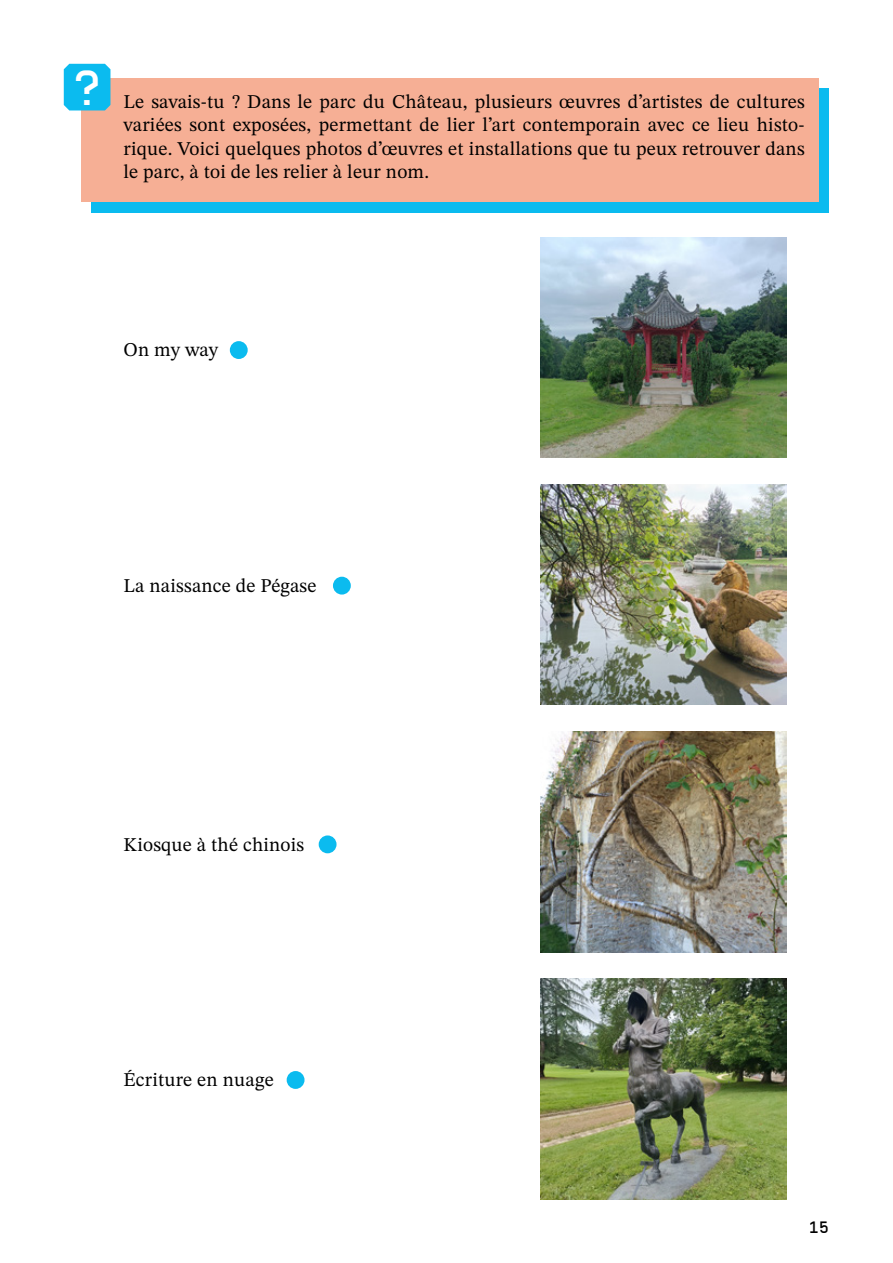
<style>
.page{position:relative;width:893px;height:1263px;background:#fff}
.page>*{position:absolute;margin:0;border:0;box-sizing:border-box;transform-origin:0 0}
.t1{font:49.5px "PP Supply Mono";color:#fff}
.t2{font:19.5px/23.4px "STIX Two Text";letter-spacing:.01em;color:#000;text-align:justify}
.t3{font:16.5px "PP Supply Mono";color:#000}
</style>
<div class="page">
<div style="left:230px;top:341px;width:18px;height:18px;background:#0bbbef;border-radius:50%"></div>
<div style="left:333px;top:577px;width:18px;height:17px;background:#0bbbef;border-radius:50%"></div>
<div style="left:319px;top:835px;width:18px;height:18px;background:#0bbbef;border-radius:50%"></div>
<div style="left:287px;top:1071px;width:17px;height:18px;background:#0bbbef;border-radius:50%"></div>
<div style="left:91px;top:88px;width:738px;height:124px;background:#0bbbef"></div>
<div style="left:81px;top:78px;width:738px;height:123px;background:#f6af95"></div>
<div style="left:64px;top:64px;width:46px;height:46px;background:#0bbbef"></div>
<img style="left:541px;top:978px;width:245px;height:221px">
<img style="left:541px;top:484px;width:245px;height:221px">
<img style="left:541px;top:237px;width:245px;height:221px">
<img style="left:541px;top:731px;width:245px;height:221px">
<h1 class="t1" style="left:72px;top:53px;width:31px">?</h1>
<p class="t2" style="left:124px;top:90px;width:683px">Le savais-tu ? Dans le parc du Château, plusieurs œuvres d’artistes de cultures variées sont exposées, permettant de lier l’art contemporain avec ce lieu histo&shy;rique. Voici quelques photos d’œuvres et installations que tu peux retrouver dans le parc, à toi de les relier à leur nom.</p>
<p class="t2" style="left:124px;top:338px;width:96px">On my way</p>
<p class="t2" style="left:124px;top:574px;width:194px">La naissance de Pégase</p>
<p class="t2" style="left:124px;top:832px;width:182px">Kiosque à thé chinois</p>
<p class="t2" style="left:124px;top:1068px;width:152px">Écriture en nuage</p>
<p class="t3" style="left:809px;top:1216px;width:21px">15</p>
</div>
